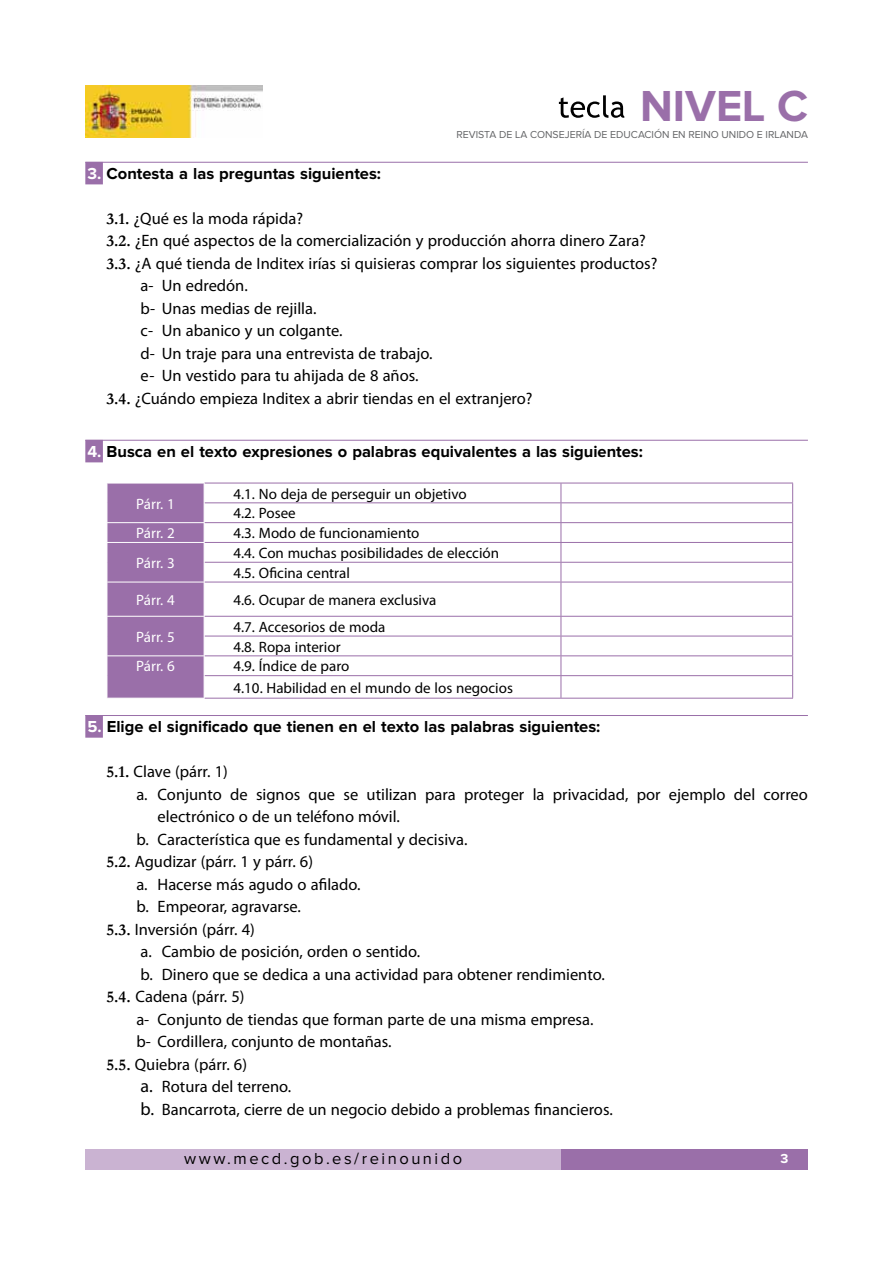
<style>
.page{position:relative;width:893px;height:1263px;background:#fff}
.page>*{position:absolute;margin:0;border:0;box-sizing:border-box;transform-origin:0 0}
.t1{font:700 45px "Proxima Nova";color:#9a6fa9}
.t2{font:16.5px "Myriad Pro";color:#000}
.t3{font:700 16.5px "Proxima Nova";color:#000}
.t4{font:16.5px "Proxima Nova";letter-spacing:.155em;color:#000}
.t5{font:15px/19.8px "Myriad Pro";color:#000}
.t6{font:15px "Myriad Pro";color:#fff}
.t7{font:700 13.5px "Proxima Nova";color:#fff}
.t8{font:10.5px "Proxima Nova";color:#646567}
.s1{color:#fff}
.s2{font-family:"Garamond";font-weight:700}
.s3{font-size:18px}
</style>
<div class="page">
<div style="left:85px;top:1149px;width:723px;height:20px;background:#9a6fa9"></div>
<div style="left:85px;top:1149px;width:476px;height:20px;background:#cab3d2"></div>
<svg style="left:559px;top:95px;width:65px;height:23px"></svg>
<img style="left:85px;top:85px;width:178px;height:53px">
<div style="left:85px;top:162px;width:18px;height:22px;background:#9a6fa9"></div>
<hr style="left:85px;top:162px;width:723px;height:1px;background:#9a6fa9">
<div style="left:85px;top:440px;width:18px;height:22px;background:#9a6fa9"></div>
<hr style="left:85px;top:440px;width:723px;height:1px;background:#9a6fa9">
<div style="left:85px;top:715px;width:18px;height:23px;background:#9a6fa9"></div>
<hr style="left:85px;top:715px;width:723px;height:1px;background:#9a6fa9">
<hr style="left:204px;top:483px;width:357px;height:1px;background:#9a6fa9">
<hr style="left:561px;top:483px;width:232px;height:1px;background:#9a6fa9">
<hr style="left:204px;top:502px;width:357px;height:1px;background:#9a6fa9">
<hr style="left:561px;top:502px;width:232px;height:1px;background:#9a6fa9">
<hr style="left:204px;top:522px;width:357px;height:1px;background:#9a6fa9">
<hr style="left:561px;top:522px;width:232px;height:1px;background:#9a6fa9">
<hr style="left:204px;top:542px;width:357px;height:1px;background:#9a6fa9">
<hr style="left:561px;top:542px;width:232px;height:1px;background:#9a6fa9">
<hr style="left:204px;top:562px;width:357px;height:1px;background:#9a6fa9">
<hr style="left:561px;top:562px;width:232px;height:1px;background:#9a6fa9">
<svg style="left:561px;top:483px;width:1px;height:99px"></svg>
<svg style="left:792px;top:483px;width:1px;height:99px"></svg>
<hr style="left:204px;top:582px;width:357px;height:1px;background:#9a6fa9">
<hr style="left:561px;top:582px;width:232px;height:1px;background:#9a6fa9">
<hr style="left:561px;top:582px;width:1px;height:34px;background:#9a6fa9">
<hr style="left:792px;top:582px;width:1px;height:34px;background:#9a6fa9">
<hr style="left:204px;top:616px;width:357px;height:1px;background:#9a6fa9">
<hr style="left:561px;top:616px;width:232px;height:1px;background:#9a6fa9">
<hr style="left:204px;top:636px;width:357px;height:1px;background:#9a6fa9">
<hr style="left:561px;top:636px;width:232px;height:1px;background:#9a6fa9">
<hr style="left:204px;top:655px;width:357px;height:1px;background:#9a6fa9">
<hr style="left:561px;top:655px;width:232px;height:1px;background:#9a6fa9">
<hr style="left:204px;top:675px;width:357px;height:1px;background:#9a6fa9">
<hr style="left:561px;top:675px;width:232px;height:1px;background:#9a6fa9">
<svg style="left:561px;top:617px;width:1px;height:81px"></svg>
<svg style="left:792px;top:617px;width:1px;height:81px"></svg>
<hr style="left:204px;top:698px;width:357px;height:1px;background:#9a6fa9">
<hr style="left:561px;top:698px;width:232px;height:1px;background:#9a6fa9">
<svg style="left:107px;top:483px;width:98px;height:215px;background:#9e75ac"></svg>
<h1 class="t1" style="left:640px;top:85px;width:169px">NIVEL C</h1>
<p class="t8" style="left:456px;top:130px;width:353px">REVISTA DE LA CONSEJERÍA DE EDUCACIÓN EN REINO UNIDO E IRLANDA</p>
<p class="t3" style="left:87px;top:166px;width:295px"><span class="s1">3.</span> Contesta a las preguntas siguientes:</p>
<p class="t2" style="left:107px;top:208px;width:198px"><span class="s2">3.1.</span> ¿Qué es la moda rápida?</p>
<p class="t2" style="left:107px;top:231px;width:541px"><span class="s2">3.2.</span> ¿En qué aspectos de la comercialización y producción ahorra dinero Zara?</p>
<p class="t2" style="left:107px;top:253px;width:552px"><span class="s2">3.3.</span> ¿A qué tienda de Inditex irías si quisieras comprar los siguientes productos?</p>
<p class="t2" style="left:141px;top:276px;width:109px">a- Un edredón.</p>
<p class="t2" style="left:141px;top:298px;width:177px">b- Unas medias de rejilla.</p>
<p class="t2" style="left:141px;top:321px;width:203px">c- Un abanico y un colgante.</p>
<p class="t2" style="left:141px;top:343px;width:293px">d- Un traje para una entrevista de trabajo.</p>
<p class="t2" style="left:141px;top:366px;width:280px">e- Un vestido para tu ahijada de 8 años.</p>
<p class="t2" style="left:107px;top:388px;width:427px"><span class="s2">3.4.</span> ¿Cuándo empieza Inditex a abrir tiendas en el extranjero?</p>
<p class="t3" style="left:87px;top:444px;width:557px"><span class="s1">4.</span> Busca en el texto expresiones o palabras equivalentes a las siguientes:</p>
<p class="t6" style="left:136px;top:494px;width:40px">Párr. 1</p>
<p class="t5" style="left:233px;top:483px;width:235px">4.1. No deja de perseguir un objetivo<br>4.2. Posee</p>
<p class="t6" style="left:136px;top:524px;width:40px">Párr. 2</p>
<p class="t5" style="left:233px;top:523px;width:187px">4.3. Modo de funcionamiento</p>
<p class="t6" style="left:136px;top:554px;width:40px">Párr. 3</p>
<p class="t5" style="left:233px;top:543px;width:267px">4.4. Con muchas posibilidades de elección<br>4.5. Oficina central</p>
<p class="t6" style="left:136px;top:590px;width:40px">Párr. 4</p>
<p class="t5" style="left:233px;top:590px;width:205px">4.6. Ocupar de manera exclusiva</p>
<p class="t6" style="left:136px;top:627px;width:40px">Párr. 5</p>
<p class="t5" style="left:233px;top:617px;width:154px">4.7. Accesorios de moda<br>4.8. Ropa interior</p>
<p class="t6" style="left:136px;top:657px;width:40px">Párr. 6</p>
<p class="t5" style="left:233px;top:655px;width:281px;line-height:21.1px">4.9. Índice de paro<br>4.10. Habilidad en el mundo de los negocios</p>
<p class="t3" style="left:87px;top:719px;width:514px"><span class="s1">5.</span> Elige el significado que tienen en el texto las palabras siguientes:</p>
<p class="t2" style="left:107px;top:761px;width:123px"><span class="s2">5.1.</span> Clave (párr. 1)</p>
<p class="t2" style="left:136px;top:784px;width:673px">a. Conjunto de signos que se utilizan para proteger la privacidad, por ejemplo del correo</p>
<p class="t2" style="left:158px;top:806px;width:244px">electrónico o de un teléfono móvil.</p>
<p class="t2" style="left:136px;top:829px;width:333px">b. Característica que es fundamental y decisiva.</p>
<p class="t2" style="left:107px;top:851px;width:208px"><span class="s2">5.2.</span> Agudizar (párr. 1 y párr. 6)</p>
<p class="t2" style="left:136px;top:874px;width:226px">a. Hacerse más agudo o afilado.</p>
<p class="t2" style="left:136px;top:896px;width:166px">b. Empeorar, agravarse.</p>
<p class="t2" style="left:107px;top:919px;width:150px"><span class="s2">5.3.</span> Inversión (párr. 4)</p>
<p class="t2" style="left:141px;top:941px;width:281px">a. Cambio de posición, orden o sentido.</p>
<p class="t2" style="left:141px;top:964px;width:466px">b. Dinero que se dedica a una actividad para obtener rendimiento.</p>
<p class="t2" style="left:107px;top:986px;width:140px"><span class="s2">5.4.</span> Cadena (párr. 5)</p>
<p class="t2" style="left:136px;top:1009px;width:459px">a- Conjunto de tiendas que forman parte de una misma empresa.</p>
<p class="t2" style="left:136px;top:1031px;width:257px">b- Cordillera, conjunto de montañas.</p>
<p class="t2" style="left:107px;top:1054px;width:142px"><span class="s2">5.5.</span> Quiebra (párr. 6)</p>
<p class="t2" style="left:141px;top:1076px;width:152px"><span class="s3">a.</span> Rotura del terreno.</p>
<p class="t2" style="left:141px;top:1099px;width:474px"><span class="s3">b.</span> Bancarrota, cierre de un negocio debido a problemas financieros.</p>
<p class="t4" style="left:184px;top:1151px;width:280px">www.mecd.gob.es/reinounido</p>
<p class="t7" style="left:780px;top:1152px;width:9px">3</p>
</div>
